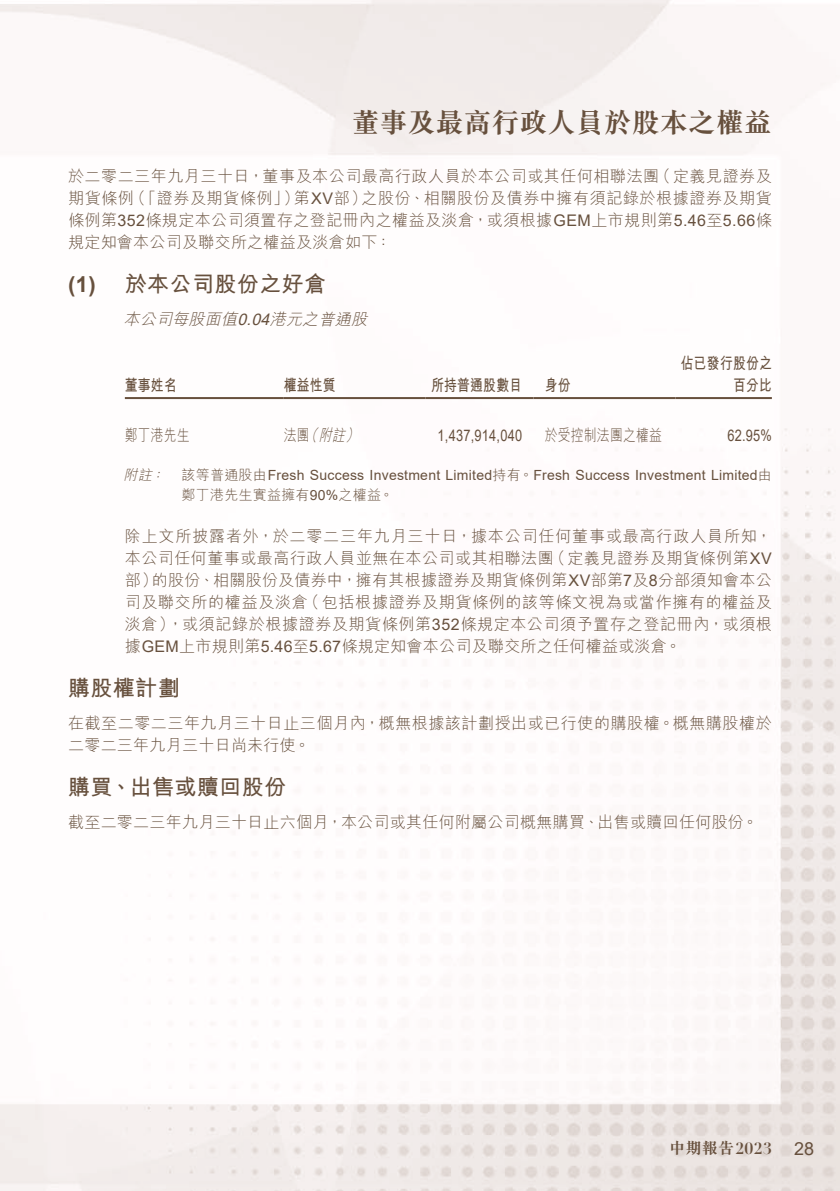
<style>
.page{position:relative;width:840px;height:1191px;background:#fff}
.page>*{position:absolute;margin:0;border:0;box-sizing:border-box;transform-origin:0 0}
.t1{font:700 28px "M Sung HK";color:#67503d}
.t2{font:700 22px "M Hei HK";letter-spacing:.015em;color:#67503d}
.t3{font:18px "Arial";color:#67503d}
.t4{font:300 16px/22px "M Hei HK";letter-spacing:.015em;color:#67503d;text-align:justify}
.t5{font:300 16px/22px "M Hei HK";letter-spacing:.035em;color:#67503d}
.t6{font:700 16px/22px "M Hei HK";letter-spacing:.015em;color:#67503d;text-align:right;scale:.8 1}
.t7{font:16px "Arial";letter-spacing:.015em;color:#67503d;scale:.8 1}
.t8{font:italic 300 16px "M Hei HK";color:#67503d}
.t9{font:300 16px "M Hei HK";letter-spacing:.015em;color:#67503d;scale:.8 1}
.t10{font:700 16px "M Sung HK";color:#67503d}
.t11{font:italic 300 16px "M Hei HK";color:#67503d;scale:.8 1}
.t12{font:14px "Arial";letter-spacing:.015em;color:#67503d}
.t13{font:300 14px "M Hei HK";letter-spacing:.015em;color:#67503d}
.s1{font-family:"Arial";font-weight:400}
.s2{font-family:"Arial"}
.s3{font-style:normal}
.s4{font-family:"M Hei HK";font-weight:300;font-style:italic}
.s5{font-family:"M Hei HK";font-weight:300}
.s6{font-family:"Didot LT Std"}
</style>
<div class="page">
<img style="left:0;top:0;width:839px;height:1191px">
<hr style="left:125px;top:397px;width:158px;height:2px;background:#67503d">
<hr style="left:283px;top:397px;width:142px;height:2px;background:#67503d">
<hr style="left:425px;top:397px;width:108px;height:2px;background:#67503d">
<hr style="left:533px;top:397px;width:142px;height:2px;background:#67503d">
<hr style="left:675px;top:397px;width:96px;height:2px;background:#67503d">
<h1 class="t1" style="left:351px;top:103px;width:421px">董事及最高行政人員於股本之權益</h1>
<p class="t4" style="left:68px;top:164px;width:705px">於二零二三年九月三十日，董事及本公司最高行政人員於本公司或其任何相聯法團（定義見證券及期貨條例（「證券及期貨條例」）第<span class="s1">XV</span>部）之股份、相關股份及債券中擁有須記錄於根據證券及期貨條例第<span class="s1">352</span>條規定本公司須置存之登記冊內之權益及淡倉，或須根據<span class="s1">GEM</span>上市規則第<span class="s1">5.46</span>至<span class="s1">5.66</span>條規定知會本公司及聯交所之權益及淡倉如下：</p>
<h2 class="t2" style="left:68px;top:267px;width:259px"><span class="s2">(1)</span> 於本公司股份之好倉</h2>
<p class="t8" style="left:123px;top:308px;width:250px">本公司每股面值<span class="s1">0.04</span>港元之普通股</p>
<p class="t6" style="left:125px;top:373px;width:66px">董事姓名</p>
<p class="t6" style="left:283px;top:373px;width:66px">權益性質</p>
<p class="t6" style="left:431px;top:373px;width:115px">所持普通股數目</p>
<p class="t6" style="left:544px;top:373px;width:34px">身份</p>
<p class="t6" style="left:680px;top:351px;width:115px">佔已發行股份之百分比</p>
<p class="t9" style="left:125px;top:424px;width:83px">鄭丁港先生</p>
<p class="t11" style="left:283px;top:424px;width:101px"><span class="s3">法團</span>（附註）</p>
<p class="t7" style="left:437px;top:424px;width:107px">1,437,914,040</p>
<p class="t9" style="left:544px;top:424px;width:148px">於受控制法團之權益</p>
<p class="t7" style="left:727px;top:424px;width:57px">62.95%</p>
<p class="t12" style="left:123px;top:465px;width:649px"><span class="s4">附註：</span> <span class="s5">該等普通股由</span>Fresh Success Investment Limited<span class="s5">持有。</span>Fresh Success Investment Limited<span class="s5">由</span></p>
<p class="t13" style="left:181px;top:484px;width:213px">鄭丁港先生實益擁有<span class="s1">90%</span>之權益。</p>
<p class="t4" style="left:125px;top:524px;width:648px">除上文所披露者外，於二零二三年九月三十日，據本公司任何董事或最高行政人員所知，本公司任何董事或最高行政人員並無在本公司或其相聯法團（定義見證券及期貨條例第<span class="s1">XV</span>部）的股份、相關股份及債券中，擁有其根據證券及期貨條例第<span class="s1">XV</span>部第<span class="s1">7</span>及<span class="s1">8</span>分部須知會本公司及聯交所的權益及淡倉（包括根據證券及期貨條例的該等條文視為或當作擁有的權益及淡倉），或須記錄於根據證券及期貨條例第<span class="s1">352</span>條規定本公司須予置存之登記冊內，或須根據<span class="s1">GEM</span>上市規則第<span class="s1">5.46</span>至<span class="s1">5.67</span>條規定知會本公司及聯交所之任何權益或淡倉。</p>
<h2 class="t2" style="left:68px;top:671px;width:113px">購股權計劃</h2>
<p class="t5" style="left:68px;top:711px;width:704px">在截至二零二三年九月三十日止三個月內，概無根據該計劃授出或已行使的購股權。概無購股權於二零二三年九月三十日尚未行使。</p>
<h2 class="t2" style="left:68px;top:771px;width:219px">購買、出售或贖回股份</h2>
<p class="t4" style="left:68px;top:811px;width:691px">截至二零二三年九月三十日止六個月，本公司或其任何附屬公司概無購買、出售或贖回任何股份。</p>
<p class="t10" style="left:669px;top:1137px;width:104px">中期報告<span class="s6">2023</span></p>
<p class="t3" style="left:793px;top:1136px;width:22px">28</p>
</div>
